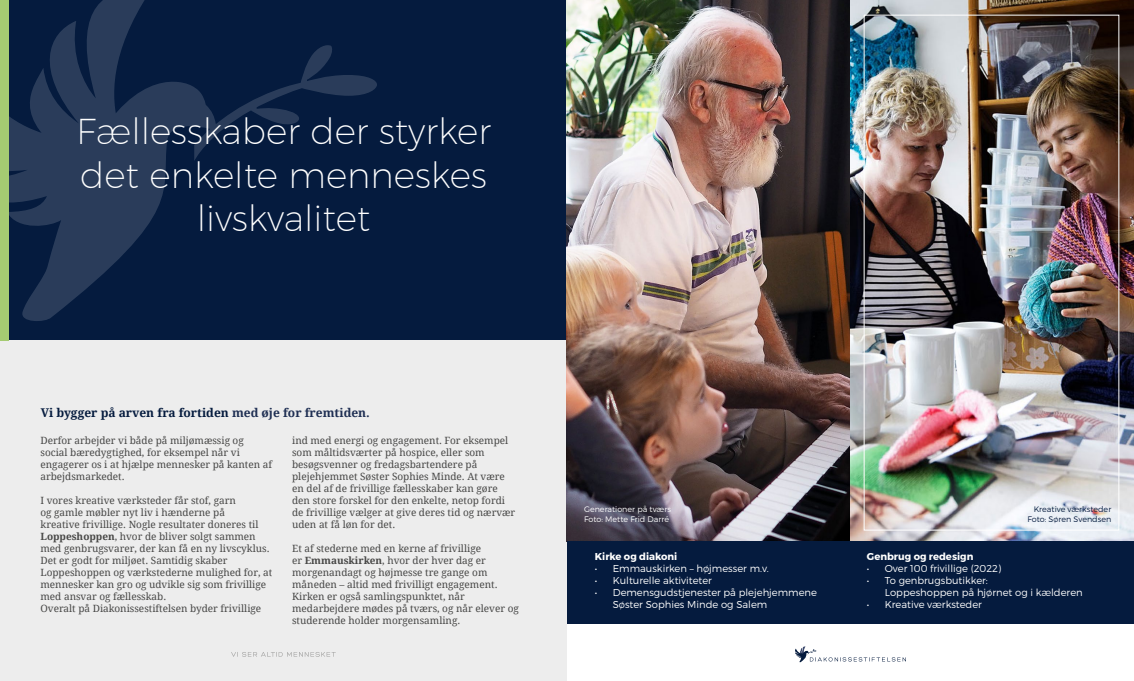
<style>
.page{position:relative;width:1134px;height:681px;background:#fff}
.page>*{position:absolute;margin:0;border:0;box-sizing:border-box;transform-origin:0 0}
.t1{font:200 36px/43.2px "Montserrat";color:#fff;text-align:center}
.t2{font:700 12px "Droid Serif";color:#051b3e}
.t3{font:10px/12px "Droid Serif";color:#474746}
.t4{font:300 10px/12px "Montserrat";color:#fff}
.t5{font:700 10px "Montserrat";color:#fff}
.t6{font:300 8px/9.6px "Montserrat";color:#fff}
.t7{font:300 8px/9.6px "Montserrat";color:#051b3e;text-align:right}
.s1{color:#1f2f53}
.s2{font-weight:700}
</style>
<div class="page">
<div style="left:0;top:0;width:567px;height:340px;background:#051b3e"></div>
<div style="left:0;top:340px;width:567px;height:340px;background:#ededed"></div>
<svg style="left:58px;top:0;width:87px;height:35px"></svg>
<svg style="left:9px;top:35px;width:368px;height:286px"></svg>
<img style="left:567px;top:0;width:567px;height:541px">
<div style="left:567px;top:541px;width:567px;height:83px;background:#051b3e"></div>
<svg style="left:795px;top:646px;width:111px;height:16px"></svg>
<div style="left:864px;top:15px;width:255px;height:515px;border:1px solid #fff"></div>
<svg style="left:231px;top:652px;width:105px;height:4px"></svg>
<div style="left:0;top:0;width:9px;height:340px;background:#a5cb72"></div>
<h1 class="t1" style="left:76px;top:109px;width:416px">Fællesskaber der styrker det enkelte menneskes livskvalitet</h1>
<p class="t2" style="left:41px;top:405px;width:331px">Vi bygger på arven fra fortiden <span class="s1">med øje for fremtiden.</span></p>
<p class="t3" style="left:40px;top:434px;width:233px">Derfor arbejder vi både på miljømæssig og social bæredygtighed, for eksempel når vi engagerer os i at hjælpe mennesker på kanten af arbejdsmarkedet.</p>
<p class="t3" style="left:40px;top:494px;width:233px">I vores kreative værksteder får stof, garn<br>og gamle møbler nyt liv i hænderne på<br>kreative frivillige. Nogle resultater doneres til <span class="s2">Loppeshoppen</span>, hvor de bliver solgt sammen med genbrugsvarer, der kan få en ny livscyklus.<br>Det er godt for miljøet. Samtidig skaber Loppeshoppen og værkstederne mulighed for, at mennesker kan gro og udvikle sig som frivillige med ansvar og fællesskab.<br>Overalt på Diakonissestiftelsen byder frivillige</p>
<p class="t3" style="left:292px;top:434px;width:225px">ind med energi og engagement. For eksempel som måltidsværter på hospice, eller som besøgsvenner og fredagsbartendere på plejehjemmet Søster Sophies Minde. At være en del af de frivillige fællesskaber kan gøre den store forskel for den enkelte, netop fordi de frivillige vælger at give deres tid og nærvær uden at få løn for det.</p>
<p class="t3" style="left:292px;top:542px;width:228px">Et af stederne med en kerne af frivillige<br>er <span class="s2">Emmauskirken</span>, hvor der hver dag er morgenandagt og højmesse tre gange om måneden – altid med frivilligt engagement.<br>Kirken er også samlingspunktet, når medarbejdere mødes på tværs, og når elever og studerende holder morgensamling.</p>
<p class="t6" style="left:584px;top:504px;width:89px">Generationer på tværs<br>Foto: Mette Frid Darré</p>
<p class="t5" style="left:595px;top:550px;width:84px">Kirke og diakoni</p>
<p class="t4" style="left:595px;top:562px;width:176px">• Emmauskirken – højmesser m.v.</p>
<p class="t4" style="left:595px;top:574px;width:119px">• Kulturelle aktiviteter</p>
<p class="t4" style="left:613px;top:586px;width:206px;text-indent:-18px">• Demensgudstjenester på plejehjemmene<br>Søster Sophies Minde og Salem</p>
<p class="t7" style="left:1027px;top:504px;width:85px">Kreative værksteder<br>Foto: Søren Svendsen</p>
<p class="t5" style="left:867px;top:550px;width:108px">Genbrug og redesign</p>
<p class="t4" style="left:867px;top:562px;width:136px">• Over 100 frivillige (2022)</p>
<p class="t4" style="left:885px;top:574px;width:199px;text-indent:-18px">• To genbrugsbutikker:<br>Loppeshoppen på hjørnet og i kælderen</p>
<p class="t4" style="left:867px;top:598px;width:117px">• Kreative værksteder</p>
</div>
